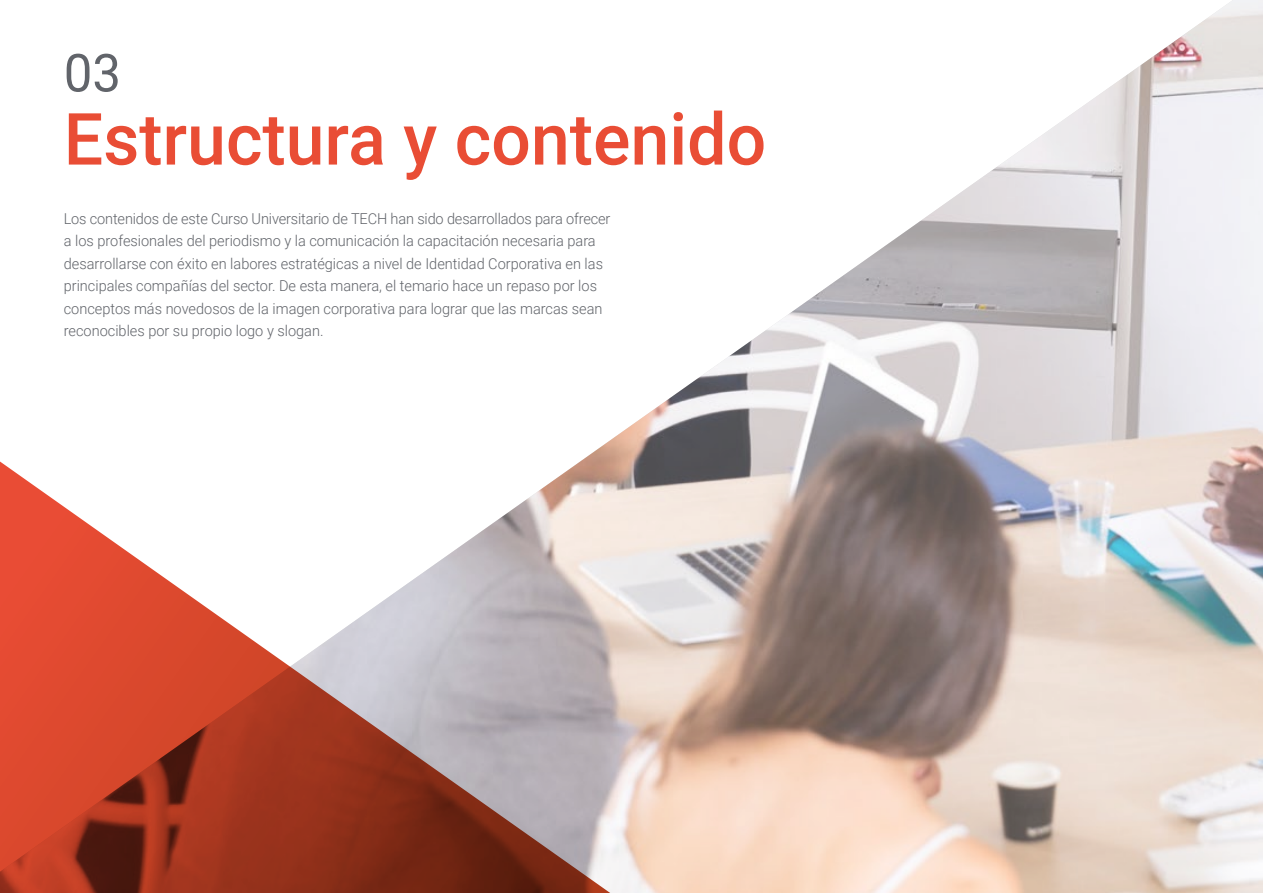
<style>
.page{position:relative;width:1263px;height:893px;background:#fff}
.page>*{position:absolute;margin:0;border:0;box-sizing:border-box;transform-origin:0 0}
.t1{font:500 72px "Roboto";color:#e94d35}
.t2{font:52.5px "Roboto";color:#61646a}
.t3{font:300 15px/22.5px "Roboto";color:#61646a}
</style>
<div class="page">
<img style="left:602px;top:0;width:661px;height:893px">
<svg style="left:0;top:446px;width:640px;height:447px"></svg>
<h2 class="t2" style="left:64px;top:36px;width:59px">03</h2>
<h1 class="t1" style="left:64px;top:89px;width:704px">Estructura y contenido</h1>
<p class="t3" style="left:64px;top:207px;width:548px">Los contenidos de este Curso Universitario de TECH han sido desarrollados para ofrecer a los profesionales del periodismo y la comunicación la capacitación necesaria para desarrollarse con éxito en labores estratégicas a nivel de Identidad Corporativa en las principales compañías del sector. De esta manera, el temario hace un repaso por los conceptos más novedosos de la imagen corporativa para lograr que las marcas sean reconocibles por su propio logo y slogan.</p>
</div>
